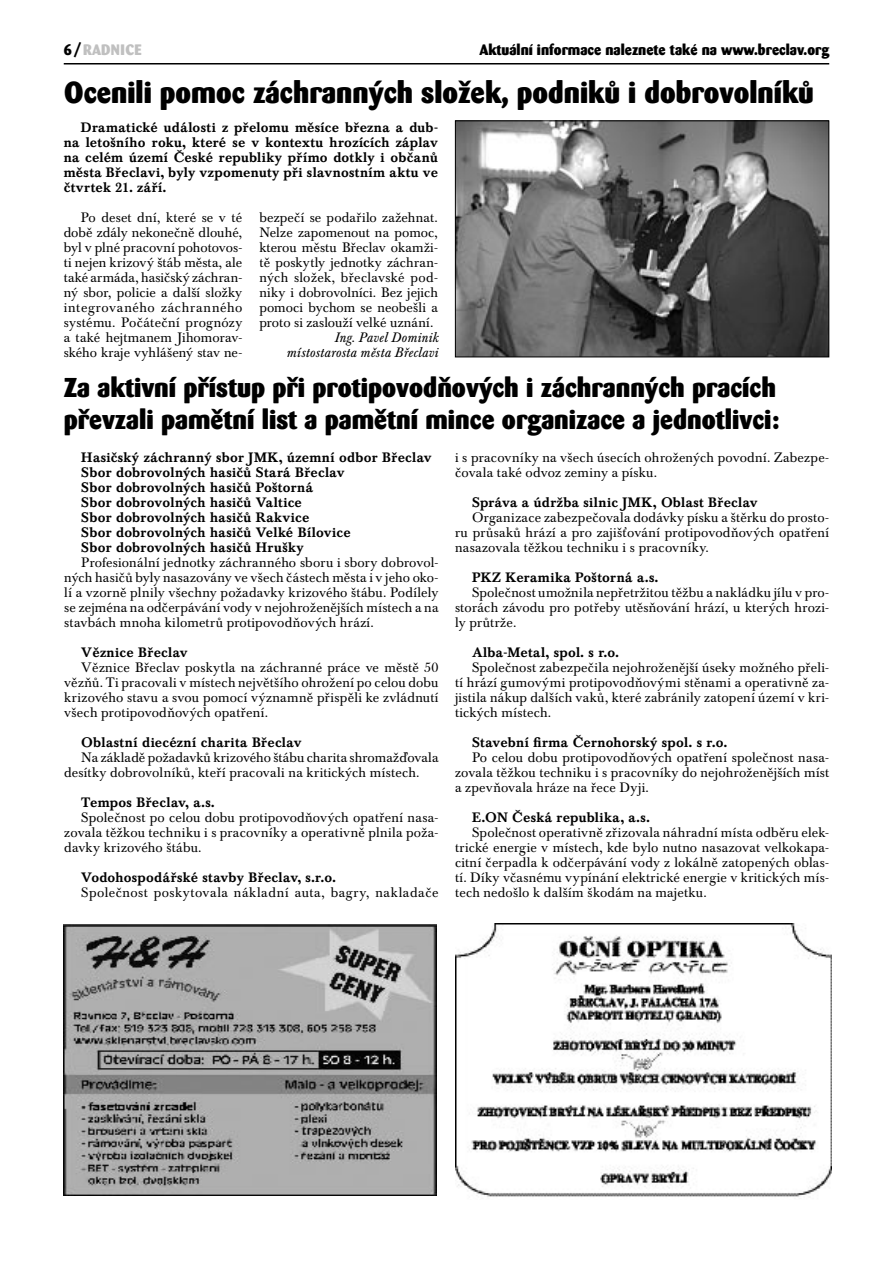
<style>
.page{position:relative;width:893px;height:1263px;background:#fff}
.page>*{position:absolute;margin:0;border:0;box-sizing:border-box;transform-origin:0 0}
.t1{font:800 30px "Barmeno CE";color:#000}
.t2{font:800 27px/32.4px "Barmeno CE";color:#000}
.t3{font:800 15px "Barmeno";color:#000}
.t4{font:800 15px "Barmeno";letter-spacing:.02em;color:#c0c0c0}
.t5{font:13.5px/15px "Baskerville BECE";letter-spacing:.015em;color:#000;text-align:justify}
.t6{font:500 13.5px/15px "Baskerville BECE";letter-spacing:.02em;color:#000}
.t7{font:13.5px "Baskerville BECE";letter-spacing:.04em;color:#000}
.t8{font:italic 13.5px/15px "Baskerville BECE";letter-spacing:.015em;color:#000;text-align:right}
.s1{color:#000}
</style>
<div class="page">
<hr style="left:64px;top:63px;width:765px;height:2px;background:#000">
<img style="left:64px;top:924px;width:373px;height:271px">
<img style="left:456px;top:923px;width:375px;height:274px">
<img style="left:457px;top:122px;width:370px;height:233px">
<div style="left:455px;top:120px;width:374px;height:237px;border:1px solid #000"></div>
<p class="t4" style="left:64px;top:41px;width:79px"><span class="s1">6 /</span> RADNICE</p>
<p class="t3" style="left:479px;top:41px;width:351px">Aktuální informace naleznete také na www.breclav.org</p>
<h1 class="t1" style="left:64px;top:76px;width:751px">Ocenili pomoc záchranných složek, podniků i dobrovolníků</h1>
<p class="t6" style="left:64px;top:121px;width:376px;text-align:justify;text-indent:17px">Dramatické události z přelomu měsíce března a dub&shy;na letošního roku, které se v kontextu hrozících záplav na celém území České republiky přímo dotkly i občanů města Břeclavi, byly vzpomenuty při slavnostním aktu ve čtvrtek 21. září.</p>
<p class="t5" style="left:64px;top:211px;width:180px;text-indent:17px">Po deset dní, které se v té době zdály nekonečně dlouhé, byl v plné pracovní pohotovos&shy;ti nejen krizový štáb města, ale také armáda, hasičský záchran&shy;ný sbor, policie a další složky integrovaného záchranného systému. Počáteční prognózy a také hejtmanem Jihomorav&shy;ského kraje vyhlášený stav ne-</p>
<p class="t5" style="left:259px;top:211px;width:180px">bezpečí se podařilo zažehnat.<br>Nelze zapomenout na pomoc, kterou městu Břeclav okamži&shy;tě poskytly jednotky záchran&shy;ných složek, břeclavské pod&shy;niky i dobrovolníci. Bez jejich pomoci bychom se neobešli a proto si zaslouží velké uznání.</p>
<p class="t8" style="left:286px;top:331px;width:153px">Ing. Pavel Dominik místostarosta města Břeclavi</p>
<h2 class="t2" style="left:64px;top:372px;width:717px">Za aktivní přístup při protipovodňových i záchranných pracích převzali pamětní list a pamětní mince organizace a jednotlivci:</h2>
<p class="t5" style="left:455px;top:451px;width:376px">i s pracovníky na všech úsecích ohrožených povodní. Zabezpe&shy;čovala také odvoz zeminy a písku.</p>
<p class="t6" style="left:472px;top:496px;width:287px">Správa a údržba silnic JMK, Oblast Břeclav</p>
<p class="t5" style="left:455px;top:511px;width:376px;text-indent:17px">Organizace zabezpečovala dodávky písku a štěrku do prosto&shy;ru průsaků hrází a pro zajišťování protipovodňových opatření nasazovala těžkou techniku i s pracovníky.</p>
<p class="t6" style="left:472px;top:571px;width:188px">PKZ Keramika Poštorná a.s.</p>
<p class="t5" style="left:455px;top:586px;width:376px;text-indent:17px">Společnost umožnila nepřetržitou těžbu a nakládku jílu v pro&shy;storách závodu pro potřeby utěsňování hrází, u kterých hrozi&shy;ly průtrže.</p>
<p class="t6" style="left:472px;top:646px;width:148px">Alba-Metal, spol. s r.o.</p>
<p class="t5" style="left:455px;top:661px;width:376px;text-indent:17px">Společnost zabezpečila nejohroženější úseky možného přeli&shy;tí hrází gumovými protipovodňovými stěnami a operativně za&shy;jistila nákup dalších vaků, které zabránily zatopení území v kri&shy;tických místech.</p>
<p class="t6" style="left:472px;top:736px;width:257px">Stavební firma Černohorský spol. s r.o.</p>
<p class="t5" style="left:455px;top:751px;width:376px;text-indent:17px">Po celou dobu protipovodňových opatření společnost nasa&shy;zovala těžkou techniku i s pracovníky do nejohroženějších míst a zpevňovala hráze na řece Dyji.</p>
<p class="t6" style="left:472px;top:811px;width:179px">E.ON Česká republika, a.s.</p>
<p class="t5" style="left:455px;top:826px;width:376px;text-indent:17px">Společnost operativně zřizovala náhradní místa odběru elek&shy;trické energie v místech, kde bylo nutno nasazovat velkokapa&shy;citní čerpadla k odčerpávání vody z lokálně zatopených oblas&shy;tí. Díky včasnému vypínání elektrické energie v kritických mís&shy;tech nedošlo k dalším škodám na majetku.</p>
<p class="t6" style="left:81px;top:451px;width:352px">Hasičský záchranný sbor JMK, územní odbor Břeclav Sbor dobrovolných hasičů Stará Břeclav<br>Sbor dobrovolných hasičů Poštorná<br>Sbor dobrovolných hasičů Valtice<br>Sbor dobrovolných hasičů Rakvice<br>Sbor dobrovolných hasičů Velké Bílovice<br>Sbor dobrovolných hasičů Hrušky</p>
<p class="t5" style="left:64px;top:556px;width:376px;text-indent:17px">Profesionální jednotky záchranného sboru i sbory dobrovol&shy;ných hasičů byly nasazovány ve všech částech města i v jeho oko&shy;lí a vzorně plnily všechny požadavky krizového štábu. Podílely se zejména na odčerpávání vody v nejohroženějších místech a na stavbách mnoha kilometrů protipovodňových hrází.</p>
<p class="t6" style="left:81px;top:646px;width:108px">Věznice Břeclav</p>
<p class="t5" style="left:64px;top:661px;width:376px;text-indent:17px">Věznice Břeclav poskytla na záchranné práce ve městě 50 vězňů. Ti pracovali v místech největšího ohrožení po celou dobu krizového stavu a svou pomocí významně přispěli ke zvládnutí všech protipovodňových opatření.</p>
<p class="t6" style="left:81px;top:736px;width:222px">Oblastní diecézní charita Břeclav</p>
<p class="t5" style="left:64px;top:751px;width:376px;text-indent:17px">Na základě požadavků krizového štábu charita shromažďovala desítky dobrovolníků, kteří pracovali na kritických místech.</p>
<p class="t6" style="left:81px;top:796px;width:135px">Tempos Břeclav, a.s.</p>
<p class="t5" style="left:64px;top:811px;width:376px;text-indent:17px">Společnost po celou dobu protipovodňových opatření nasa&shy;zovala těžkou techniku i s pracovníky a operativně plnila poža&shy;davky krizového štábu.</p>
<p class="t6" style="left:81px;top:871px;width:256px">Vodohospodářské stavby Břeclav, s.r.o.</p>
<p class="t7" style="left:81px;top:885px;width:359px">Společnost poskytovala nákladní auta, bagry, nakladače</p>
</div>
